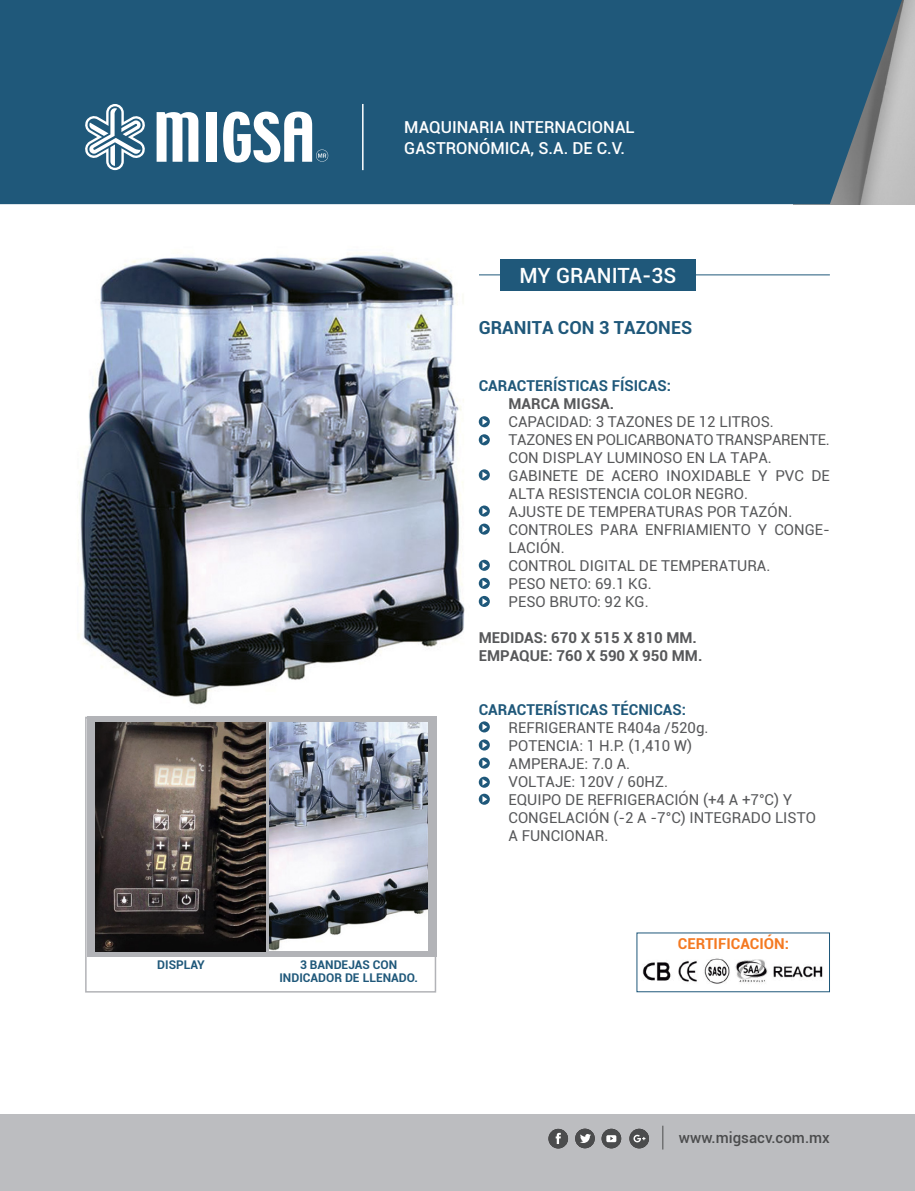
<style>
.page{position:relative;width:915px;height:1191px;background:#fff}
.page>*{position:absolute;margin:0;border:0;box-sizing:border-box;transform-origin:0 0}
.t1{font:500 21px "Roboto";color:#fff}
.t2{font:700 18px "Roboto";color:#1f587a}
.t3{font:500 16.5px/21px "Roboto";color:#fff}
.t4{font:15px/18px "Roboto";color:#57585a}
.t5{font:700 15px "Roboto";color:#57585a}
.t6{font:700 15px "Roboto";color:#1f587a}
.t7{font:500 15px "Roboto";color:#4b4c4d}
.t8{font:700 15px "Roboto";color:#f47921}
.t9{font:700 12px "Roboto";color:#1f587a}
</style>
<div class="page">
<hr style="left:478px;top:274px;width:351px;height:1px;background:#1f587a">
<div style="left:0;top:0;width:906px;height:204px;background:#1f587a"></div>
<div style="left:0;top:1114px;width:914px;height:77px;background:#bcbdc0"></div>
<svg style="left:84px;top:104px;width:62px;height:66px"></svg>
<svg style="left:156px;top:112px;width:42px;height:50px"></svg>
<div style="left:206px;top:112px;width:10px;height:50px;background:#fff"></div>
<svg style="left:223px;top:112px;width:105px;height:50px"></svg>
<hr style="left:362px;top:104px;width:1px;height:66px;background:#fff">
<div style="left:548px;top:1128px;width:20px;height:20px;background:#4b4c4d;border-radius:50%"></div>
<svg style="left:555px;top:1132px;width:5px;height:12px"></svg>
<div style="left:575px;top:1128px;width:19px;height:20px;background:#4b4c4d;border-radius:50%"></div>
<svg style="left:580px;top:1134px;width:10px;height:9px"></svg>
<div style="left:601px;top:1128px;width:20px;height:20px;background:#4b4c4d;border-radius:50%"></div>
<svg style="left:606px;top:1135px;width:10px;height:7px"></svg>
<div style="left:629px;top:1128px;width:19px;height:20px;background:#4b4c4d;border-radius:50%"></div>
<svg style="left:633px;top:1134px;width:12px;height:8px"></svg>
<svg style="left:662px;top:1125px;width:1px;height:24px"></svg>
<div style="left:87px;top:716px;width:349px;height:240px;background:#b2b3b7"></div>
<img style="left:96px;top:722px;width:170px;height:229px">
<img style="left:78px;top:253px;width:401px;height:452px">
<div style="left:500px;top:259px;width:195px;height:32px;background:#1f587a"></div>
<svg style="left:478px;top:416px;width:11px;height:11px"></svg>
<svg style="left:482px;top:418px;width:5px;height:7px"></svg>
<svg style="left:478px;top:434px;width:11px;height:11px"></svg>
<svg style="left:482px;top:436px;width:5px;height:7px"></svg>
<svg style="left:478px;top:739px;width:11px;height:11px"></svg>
<svg style="left:482px;top:741px;width:5px;height:7px"></svg>
<svg style="left:478px;top:757px;width:11px;height:11px"></svg>
<svg style="left:482px;top:760px;width:5px;height:6px"></svg>
<svg style="left:478px;top:721px;width:11px;height:11px"></svg>
<svg style="left:482px;top:723px;width:5px;height:7px"></svg>
<svg style="left:478px;top:469px;width:11px;height:11px"></svg>
<svg style="left:482px;top:471px;width:5px;height:7px"></svg>
<svg style="left:478px;top:505px;width:11px;height:11px"></svg>
<svg style="left:482px;top:508px;width:5px;height:6px"></svg>
<svg style="left:478px;top:523px;width:11px;height:11px"></svg>
<svg style="left:482px;top:526px;width:5px;height:6px"></svg>
<svg style="left:478px;top:560px;width:11px;height:11px"></svg>
<svg style="left:482px;top:562px;width:5px;height:6px"></svg>
<svg style="left:478px;top:578px;width:11px;height:11px"></svg>
<svg style="left:482px;top:580px;width:5px;height:6px"></svg>
<svg style="left:478px;top:776px;width:11px;height:11px"></svg>
<svg style="left:482px;top:779px;width:5px;height:6px"></svg>
<svg style="left:478px;top:793px;width:11px;height:11px"></svg>
<svg style="left:482px;top:796px;width:5px;height:6px"></svg>
<svg style="left:478px;top:596px;width:11px;height:11px"></svg>
<svg style="left:482px;top:598px;width:5px;height:6px"></svg>
<div style="left:636px;top:932px;width:193px;height:60px;border:1px solid #1f587a"></div>
<img style="left:642px;top:958px;width:181px;height:26px">
<img style="left:269px;top:722px;width:158px;height:228px">
<p class="t9" style="left:157px;top:955px;width:49px">DISPLAY</p>
<p class="t3" style="left:404px;top:116px;width:232px">MAQUINARIA INTERNACIONAL<br>GASTRONÓMICA, S.A. DE C.V.</p>
<p class="t1" style="left:519px;top:260px;width:158px">MY GRANITA-3S</p>
<p class="t2" style="left:478px;top:314px;width:215px">GRANITA CON 3 TAZONES</p>
<p class="t6" style="left:478px;top:375px;width:193px">CARACTERÍSTICAS FÍSICAS:</p>
<p class="t5" style="left:508px;top:393px;width:107px">MARCA MIGSA.</p>
<p class="t4" style="left:508px;top:412px;width:267px">CAPACIDAD: 3 TAZONES DE 12 LITROS.</p>
<p class="t4" style="left:508px;top:430px;width:323px">TAZONES EN POLICARBONATO TRANSPARENTE.</p>
<p class="t4" style="left:508px;top:448px;width:265px">CON DISPLAY LUMINOSO EN LA TAPA.</p>
<p class="t4" style="left:508px;top:466px;width:323px">GABINETE DE ACERO INOXIDABLE Y PVC DE<br>ALTA RESISTENCIA COLOR NEGRO.</p>
<p class="t4" style="left:508px;top:502px;width:285px">AJUSTE DE TEMPERATURAS POR TAZÓN.</p>
<p class="t4" style="left:508px;top:520px;width:323px">CONTROLES PARA ENFRIAMIENTO Y CONGE-<br>LACIÓN.</p>
<p class="t4" style="left:508px;top:556px;width:263px">CONTROL DIGITAL DE TEMPERATURA.</p>
<p class="t4" style="left:508px;top:574px;width:145px">PESO NETO: 69.1 KG.</p>
<p class="t4" style="left:508px;top:592px;width:142px">PESO BRUTO: 92 KG.</p>
<p class="t5" style="left:478px;top:627px;width:220px">MEDIDAS: 670 X 515 X 810 MM.</p>
<p class="t5" style="left:478px;top:645px;width:225px">EMPAQUE: 760 X 590 X 950 MM.</p>
<p class="t6" style="left:478px;top:699px;width:209px">CARACTERÍSTICAS TÉCNICAS:</p>
<p class="t4" style="left:508px;top:718px;width:201px">REFRIGERANTE R404a /520g.</p>
<p class="t4" style="left:508px;top:736px;width:185px">POTENCIA: 1 H.P. (1,410 W)</p>
<p class="t4" style="left:508px;top:754px;width:123px">AMPERAJE: 7.0 A.</p>
<p class="t4" style="left:508px;top:772px;width:161px">VOLTAJE: 120V / 60HZ.</p>
<p class="t4" style="left:508px;top:790px;width:285px">EQUIPO DE REFRIGERACIÓN (+4 A +7°C) Y</p>
<p class="t4" style="left:508px;top:808px;width:309px">CONGELACIÓN (-2 A -7°C) INTEGRADO LISTO</p>
<p class="t4" style="left:508px;top:826px;width:101px">A FUNCIONAR.</p>
<p class="t9" style="left:300px;top:956px;width:99px">3 BANDEJAS CON</p>
<p class="t9" style="left:279px;top:969px;width:140px">INDICADOR DE LLENADO.</p>
<p class="t8" style="left:677px;top:933px;width:112px">CERTIFICACIÓN:</p>
<p class="t7" style="left:678px;top:1127px;width:152px">www.migsacv.com.mx</p>
</div>
